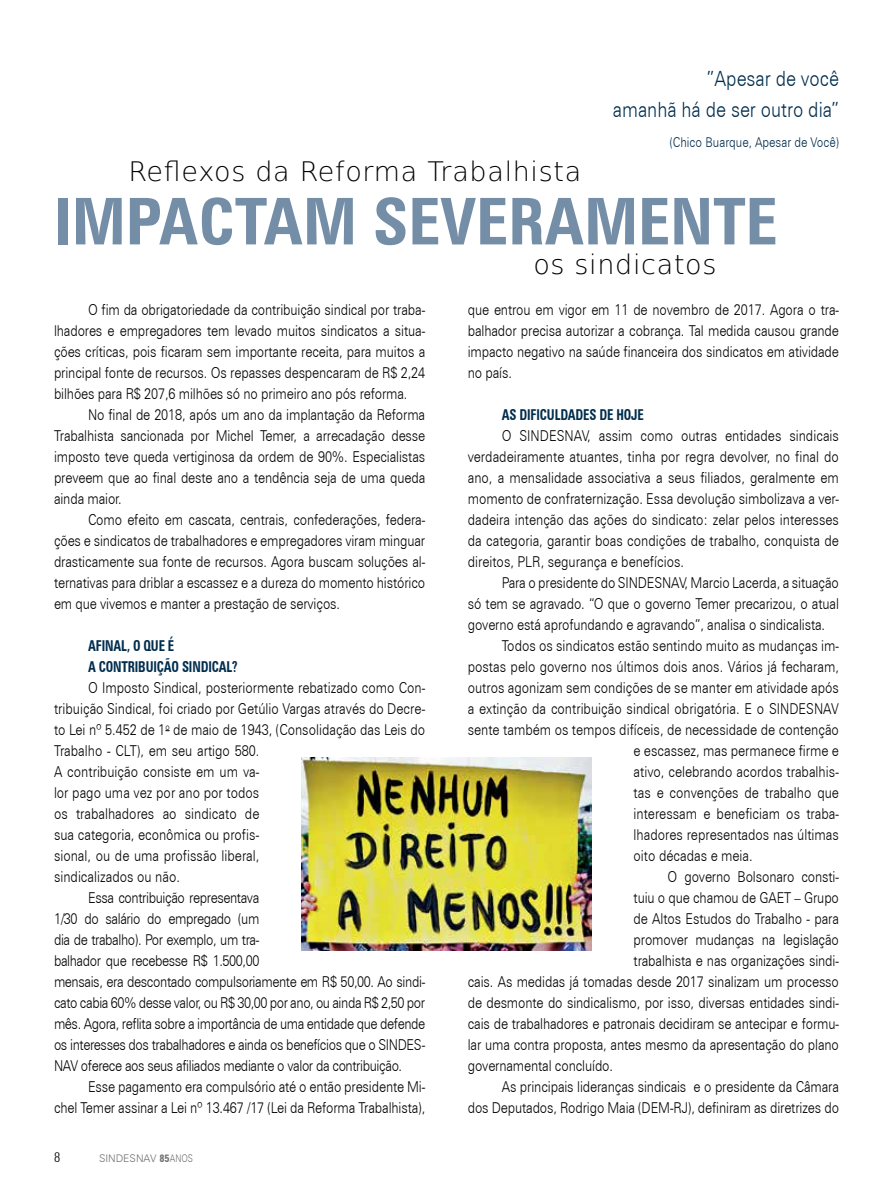
<style>
.page{position:relative;width:893px;height:1191px;background:#fff}
.page>*{position:absolute;margin:0;border:0;box-sizing:border-box;transform-origin:0 0}
.t1{font:700 condensed 64.5px "Zurich BT";color:#758ea7}
.t2{font:200 27px "DejaVu Sans";letter-spacing:.025em;color:#000}
.t3{font:300 21px/30px "Zurich BT";color:#002d4d;text-align:right;scale:.85 1}
.t4{font:300 15px/21px "Zurich BT";letter-spacing:-.01em;color:#000;text-align:justify;scale:.85 1}
.t5{font:300 15px "Zurich BT";letter-spacing:-.03em;color:#000;scale:.85 1}
.t6{font:700 condensed 15px "Zurich BT";letter-spacing:-.01em;color:#002d4d;scale:.85 1}
.t7{font:300 13.5px "Zurich BT";color:#002d4d;scale:.85 1}
.t8{font:300 condensed 13.5px "Zurich BT";color:#000}
.t9{font:300 10.5px "Zurich BT";color:#6d6e71}
.s1{font-weight:700;font-stretch:condensed}
</style>
<div class="page">
<img style="left:302px;top:757px;width:289px;height:193px">
<h2 class="t2" style="left:128px;top:151px;width:454px">Reflexos da Reforma Trabalhista</h2>
<h3 class="t3" style="left:613px;top:64px;width:267px">”Apesar de você<br>amanhã há de ser outro dia”</h3>
<p class="t7" style="left:670px;top:133px;width:201px">(Chico Buarque, Apesar de Você)</p>
<h1 class="t1" style="left:54px;top:182px;width:725px">IMPACTAM SEVERAMENTE</h1>
<p class="t4" style="left:54px;top:299px;width:438px;text-indent:34px">O fim da obrigatoriedade da contribuição sindical por traba&shy;lhadores e empregadores tem levado muitos sindicatos a situa&shy;ções críticas, pois ficaram sem importante receita, para muitos a principal fonte de recursos. Os repasses despencaram de R$ 2,24 bilhões para R$ 207,6 milhões só no primeiro ano pós reforma.</p>
<p class="t4" style="left:54px;top:404px;width:438px;text-indent:34px">No final de 2018, após um ano da implantação da Reforma Trabalhista sancionada por Michel Temer, a arrecadação desse imposto teve queda vertiginosa da ordem de 90%. Especialistas preveem que ao final deste ano a tendência seja de uma queda ainda maior.</p>
<p class="t4" style="left:54px;top:509px;width:438px;text-indent:34px">Como efeito em cascata, centrais, confederações, federa&shy;ções e sindicatos de trabalhadores e empregadores viram minguar drasticamente sua fonte de recursos. Agora buscam soluções al&shy;ternativas para driblar a escassez e a dureza do momento histórico em que vivemos e manter a prestação de serviços.</p>
<p class="t6" style="left:88px;top:636px;width:18px">AFINAL</p>
<p class="t6" style="left:127px;top:636px;width:57px">, O QUE É</p>
<p class="t6" style="left:88px;top:657px;width:30px">A CONTRIBUI</p>
<p class="t6" style="left:157px;top:657px;width:96px">ÇÃOSINDICAL?</p>
<p class="t4" style="left:88px;top:677px;width:398px">O Imposto Sindical, posteriormente rebatizado como Con-</p>
<p class="t4" style="left:54px;top:698px;width:438px">tribuição Sindical, foi criado por Getúlio Vargas através do Decre-</p>
<p class="t4" style="left:54px;top:719px;width:438px">to Lei nº 5.452 de 1<sup>o</sup> de maio de 1943, (Consolidação das Leis do</p>
<p class="t4" style="left:54px;top:740px;width:243px">Trabalho - CLT), em seu artigo 580.</p>
<p class="t4" style="left:54px;top:761px;width:243px">A contribuição consiste em um va-</p>
<p class="t4" style="left:54px;top:782px;width:243px">lor pago uma vez por ano por todos</p>
<p class="t4" style="left:54px;top:803px;width:243px">os trabalhadores ao sindicato de</p>
<p class="t4" style="left:54px;top:824px;width:243px">sua categoria, econômica ou profis-</p>
<p class="t4" style="left:54px;top:845px;width:243px">sional, ou de uma profissão liberal,</p>
<p class="t4" style="left:54px;top:866px;width:150px">sindicalizados ou não.</p>
<p class="t5" style="left:88px;top:888px;width:203px">Essa contribuição representava</p>
<p class="t5" style="left:54px;top:909px;width:243px">1/30 do salário do empregado (um</p>
<p class="t5" style="left:54px;top:930px;width:243px">dia de trabalho). Por exemplo, um tra-</p>
<p class="t5" style="left:54px;top:951px;width:243px">balhador que recebesse R$ 1.500,00</p>
<p class="t5" style="left:54px;top:972px;width:438px">mensais, era descontado compulsoriamente em R$ 50,00. Ao sindi-</p>
<p class="t5" style="left:54px;top:993px;width:438px">cato cabia 60% desse valor, ou R$ 30,00 por ano, ou ainda R$ 2,50 por</p>
<p class="t5" style="left:54px;top:1014px;width:438px">mês. Agora, reflita sobre a importância de uma entidade que defende</p>
<p class="t5" style="left:54px;top:1035px;width:438px">os interesses dos trabalhadores e ainda os benefícios que o SINDES-</p>
<p class="t5" style="left:54px;top:1056px;width:411px">NAV oferece aos seus afiliados mediante o valor da contribuição.</p>
<p class="t4" style="left:88px;top:1076px;width:398px">Esse pagamento era compulsório até o então presidente Mi-</p>
<p class="t4" style="left:54px;top:1097px;width:438px">chel Temer assinar a Lei nº 13.467 /17 (Lei da Reforma Trabalhista),</p>
<p class="t8" style="left:54px;top:1149px;width:8px">8</p>
<p class="t9" style="left:99px;top:1152px;width:95px">SINDESNAV <span class="s1">85</span>ANOS</p>
<h2 class="t2" style="left:533px;top:244px;width:185px">os sindicatos</h2>
<p class="t4" style="left:468px;top:299px;width:438px">que entrou em vigor em 11 de novembro de 2017. Agora o tra&shy;balhador precisa autorizar a cobrança. Tal medida causou grande impacto negativo na saúde financeira dos sindicatos em atividade no país.</p>
<p class="t6" style="left:502px;top:405px;width:38px">AS DIFICUL</p>
<p class="t6" style="left:560px;top:405px;width:98px">DADES DE HOJE</p>
<p class="t4" style="left:468px;top:425px;width:438px;text-indent:34px">O SINDESNAV, assim como outras entidades sindicais verdadeiramente atuantes, tinha por regra devolver, no final do ano, a mensalidade associativa a seus filiados, geralmente em momento de confraternização. Essa devolução simbolizava a ver&shy;dadeira intenção das ações do sindicato: zelar pelos interesses da categoria, garantir boas condições de trabalho, conquista de direitos, PLR, segurança e benefícios.</p>
<p class="t4" style="left:502px;top:572px;width:398px">Para o presidente do SINDESNAV, Marcio Lacerda, a situação</p>
<p class="t4" style="left:468px;top:593px;width:438px">só tem se agravado. “O que o governo Temer precarizou, o atual</p>
<p class="t4" style="left:468px;top:614px;width:422px">governo está aprofundando e agravando”, analisa o sindicalista.</p>
<p class="t4" style="left:502px;top:635px;width:398px">Todos os sindicatos estão sentindo muito as mudanças im-</p>
<p class="t4" style="left:468px;top:656px;width:438px">postas pelo governo nos últimos dois anos. Vários já fecharam,</p>
<p class="t4" style="left:468px;top:677px;width:438px">outros agonizam sem condições de se manter em atividade após</p>
<p class="t4" style="left:468px;top:698px;width:438px">a extinção da contribuição sindical obrigatória. E o SINDESNAV</p>
<p class="t4" style="left:468px;top:719px;width:438px">sente também os tempos difíceis, de necessidade de contenção</p>
<p class="t4" style="left:634px;top:740px;width:243px">e escassez, mas permanece firme e</p>
<p class="t4" style="left:634px;top:761px;width:243px">ativo, celebrando acordos trabalhis-</p>
<p class="t4" style="left:634px;top:782px;width:243px">tas e convenções de trabalho que</p>
<p class="t4" style="left:634px;top:803px;width:243px">interessam e beneficiam os traba-</p>
<p class="t4" style="left:634px;top:824px;width:243px">lhadores representados nas últimas</p>
<p class="t4" style="left:634px;top:845px;width:142px">oito décadas e meia.</p>
<p class="t4" style="left:668px;top:866px;width:203px">O governo Bolsonaro consti-</p>
<p class="t4" style="left:634px;top:887px;width:243px">tuiu o que chamou de GAET – Grupo</p>
<p class="t4" style="left:634px;top:908px;width:243px">de Altos Estudos do Trabalho - para</p>
<p class="t4" style="left:634px;top:929px;width:243px">promover mudanças na legislação</p>
<p class="t4" style="left:634px;top:950px;width:243px">trabalhista e nas organizações sindi-</p>
<p class="t4" style="left:468px;top:971px;width:438px">cais. As medidas já tomadas desde 2017 sinalizam um processo</p>
<p class="t4" style="left:468px;top:992px;width:438px">de desmonte do sindicalismo, por isso, diversas entidades sindi-</p>
<p class="t4" style="left:468px;top:1013px;width:438px">cais de trabalhadores e patronais decidiram se antecipar e formu-</p>
<p class="t4" style="left:468px;top:1034px;width:438px">lar uma contra proposta, antes mesmo da apresentação do plano</p>
<p class="t4" style="left:468px;top:1055px;width:172px">governamental concluído.</p>
<p class="t4" style="left:502px;top:1076px;width:398px">As principais lideranças sindicais e o presidente da Câmara</p>
<p class="t4" style="left:468px;top:1097px;width:438px">dos Deputados, Rodrigo Maia (DEM-RJ), definiram as diretrizes do</p>
</div>
